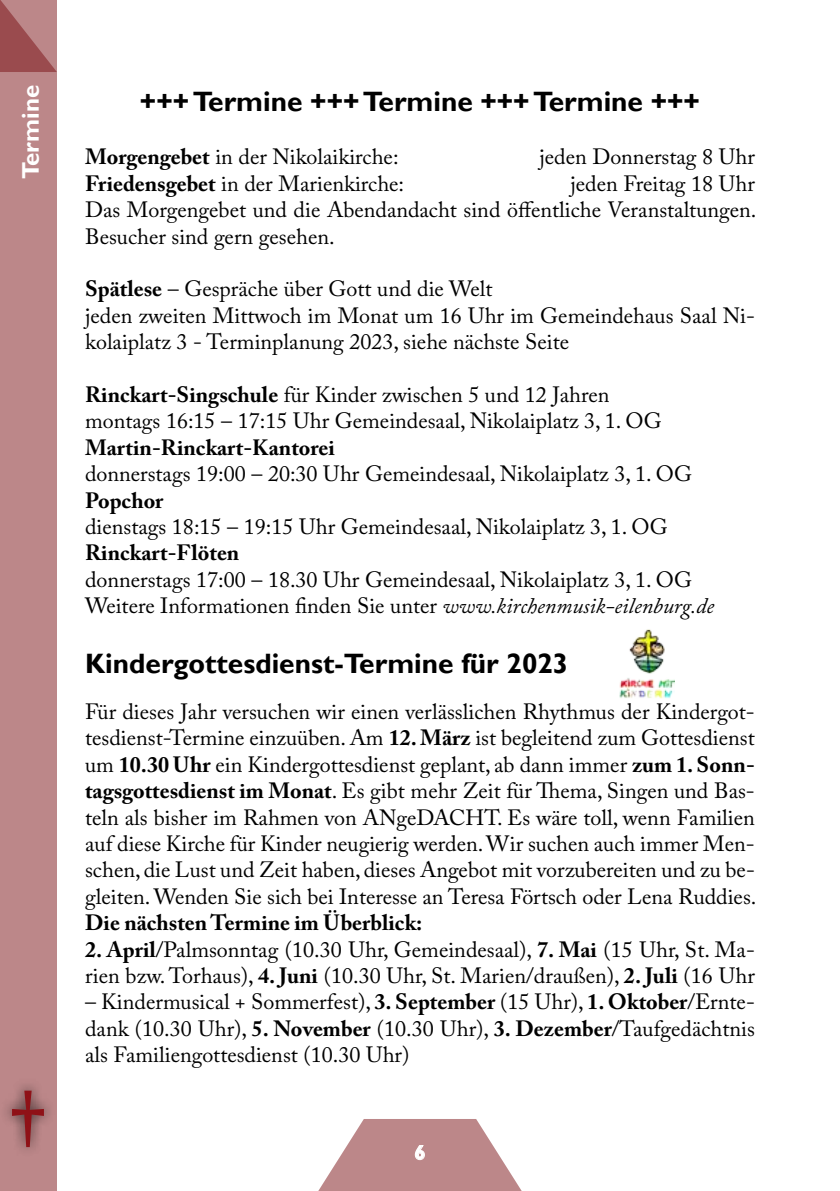
<style>
.page{position:relative;width:840px;height:1191px;background:#fff}
.page>*{position:absolute;margin:0;border:0;box-sizing:border-box;transform-origin:0 0}
.t1{font:96px "Nirmala UI";color:#8f1117}
.t2{font:700 28px "Gill Sans";color:#000}
.t3{font:700 24px "Gill Sans";color:#fff}
.t4{font:22px/26.4px "Adobe Caslon Pro";color:#000}
.t5{font:700 22px "Adobe Caslon Pro";color:#000}
.t6{font:700 20px "Gill Sans";color:#fff}
.s1{font-weight:700}
.s2{font-style:italic}
</style>
<div class="page">
<div style="left:0;top:0;width:57px;height:1191px;background:#bc8789"></div>
<svg style="left:318px;top:1119px;width:204px;height:72px"></svg>
<div style="left:0;top:1078px;width:56px;height:80px;background:#000;opacity:.75"></div>
<img style="left:619px;top:629px;width:55px;height:69px">
<p class="t3" style="left:16px;top:179px;width:96px;rotate:-90deg">Termine</p>
<p class="t2" style="left:140px;top:85px;width:561px">+++ Termine +++ Termine +++ Termine +++</p>
<p class="t4" style="left:85px;top:143px;width:315px"><span class="s1">Morgengebet</span> in der Nikolaikirche:</p>
<p class="t4" style="left:539px;top:143px;width:217px">jeden Donnerstag 8 Uhr</p>
<p class="t4" style="left:85px;top:170px;width:320px"><span class="s1">Friedensgebet</span> in der Marienkirche:</p>
<p class="t4" style="left:85px;top:170px;width:672px;text-align:justify;text-indent:485px">jeden Freitag 18 Uhr Das Morgengebet und die Abendandacht sind öffentliche Veranstaltungen.<br>Besucher sind gern gesehen.</p>
<p class="t4" style="left:85px;top:275px;width:671px"><span class="s1">Spätlese</span> – Gespräche über Gott und die Welt<br>jeden zweiten Mittwoch im Monat um 16 Uhr im Gemeindehaus Saal Ni&shy;kolaiplatz 3 - Terminplanung 2023, siehe nächste Seite</p>
<p class="t4" style="left:85px;top:381px;width:578px"><span class="s1">Rinckart-Singschule</span> für Kinder zwischen 5 und 12 Jahren montags 16:15 – 17:15 Uhr Gemeindesaal, Nikolaiplatz 3, 1. OG</p>
<p class="t5" style="left:85px;top:434px;width:251px">Martin-Rinckart-Kantorei</p>
<p class="t4" style="left:85px;top:460px;width:608px">donnerstags 19:00 – 20:30 Uhr Gemeindesaal, Nikolaiplatz 3, 1. OG</p>
<p class="t5" style="left:85px;top:487px;width:80px">Popchor</p>
<p class="t4" style="left:85px;top:513px;width:584px">dienstags 18:15 – 19:15 Uhr Gemeindesaal, Nikolaiplatz 3, 1. OG</p>
<p class="t5" style="left:85px;top:540px;width:156px">Rinckart-Flöten</p>
<p class="t4" style="left:85px;top:566px;width:630px">donnerstags 17:00 – 18.30 Uhr Gemeindesaal, Nikolaiplatz 3, 1. OG<br>Weitere Informationen finden Sie unter <span class="s2">www.kirchenmusik-eilenburg.de</span></p>
<p class="t2" style="left:85px;top:647px;width:484px">Kindergottesdienst-Termine für 2023</p>
<p class="t4" style="left:85px;top:698px;width:672px;text-align:justify">Für dieses Jahr versuchen wir einen verlässlichen Rhythmus der Kindergot&shy;tesdienst-Termine einzuüben. Am <span class="s1">12. März</span> ist begleitend zum Gottesdienst um <span class="s1">10.30 Uhr</span> ein Kindergottesdienst geplant, ab dann immer <span class="s1">zum 1. Sonn&shy;tagsgottesdienst im Monat</span>. Es gibt mehr Zeit für Thema, Singen und Bas&shy;teln als bisher im Rahmen von ANgeDACHT. Es wäre toll, wenn Familien auf diese Kirche für Kinder neugierig werden. Wir suchen auch immer Men&shy;schen, die Lust und Zeit haben, dieses Angebot mit vorzubereiten und zu be&shy;gleiten. Wenden Sie sich bei Interesse an Teresa Förtsch oder Lena Ruddies.</p>
<p class="t5" style="left:85px;top:909px;width:338px">Die nächsten Termine im Überblick:</p>
<p class="t4" style="left:85px;top:935px;width:671px"><span class="s1">2. April</span>/Palmsonntag (10.30 Uhr, Gemeindesaal), <span class="s1">7. Mai</span> (15 Uhr, St. Ma&shy;rien bzw. Torhaus), <span class="s1">4. Juni</span> (10.30 Uhr, St. Marien/draußen), <span class="s1">2. Juli</span> (16 Uhr</p>
<p class="t4" style="left:85px;top:988px;width:671px;text-align:justify">– Kindermusical + Sommerfest), <span class="s1">3. September</span> (15 Uhr), <span class="s1">1. Oktober</span>/Ernte&shy;dank (10.30 Uhr), <span class="s1">5. November</span> (10.30 Uhr), <span class="s1">3. Dezember</span>/Taufgedächtnis als Familiengottesdienst (10.30 Uhr)</p>
<h1 class="t1" style="left:10px;top:1045px;width:37px">†</h1>
<p class="t6" style="left:414px;top:1140px;width:13px">6</p>
</div>
